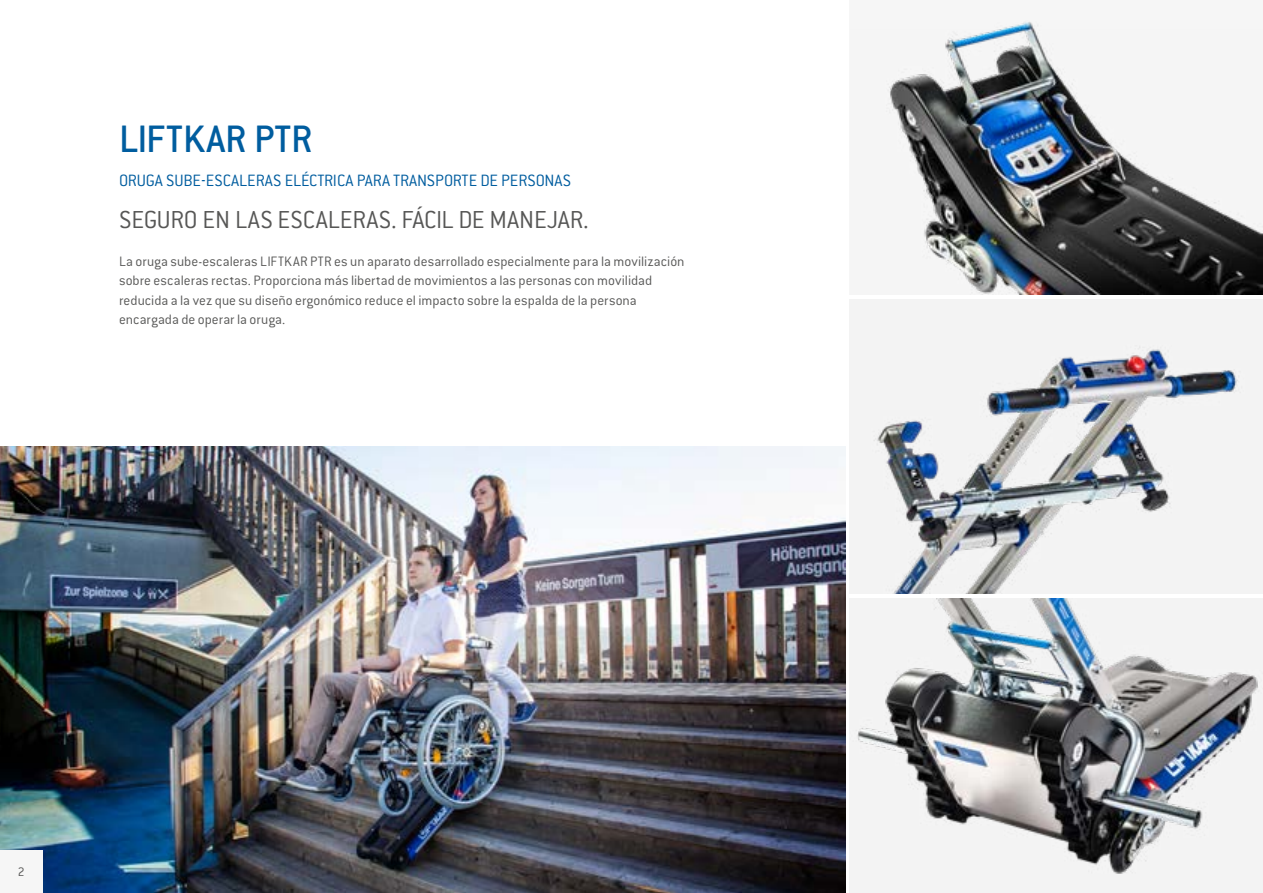
<style>
.page{position:relative;width:1263px;height:893px;background:#fff}
.page>*{position:absolute;margin:0;border:0;box-sizing:border-box;transform-origin:0 0}
.t1{font:500 42px "Conduit ITC Pro";color:#005d9f}
.t2{font:300 27px "Conduit ITC Pro";color:#575756}
.t3{font:300 18px "Conduit ITC Pro";color:#005d9f}
.t4{font:300 15px/19.5px "Conduit ITC Pro";color:#575756}
.t5{font:300 13.5px "Conduit ITC Pro";color:#575756}
</style>
<div class="page">
<img style="left:0;top:446px;width:845px;height:447px">
<div style="left:850px;top:0;width:413px;height:295px;background:#f6f6f6"></div>
<img style="left:889px;top:22px;width:374px;height:273px">
<img style="left:850px;top:299px;width:413px;height:295px">
<img style="left:850px;top:598px;width:413px;height:295px">
<div style="left:0;top:850px;width:43px;height:43px;background:#f6f6f6"></div>
<h1 class="t1" style="left:119px;top:115px;width:195px">LIFTKAR PTR</h1>
<p class="t3" style="left:119px;top:171px;width:454px">ORUGA SUBE-ESCALERAS ELÉCTRICA PARA TRANSPORTE DE PERSONAS</p>
<h2 class="t2" style="left:119px;top:205px;width:471px">SEGURO EN LAS ESCALERAS. FÁCIL DE MANEJAR.</h2>
<p class="t4" style="left:119px;top:251px;width:567px">La oruga sube-escaleras LIFTKAR PTR es un aparato desarrollado especialmente para la movilización sobre escaleras rectas. Proporciona más libertad de movimientos a las personas con movilidad reducida a la vez que su diseño ergonómico reduce el impacto sobre la espalda de la persona encargada de operar la oruga.</p>
<p class="t5" style="left:18px;top:864px;width:8px">2</p>
</div>
